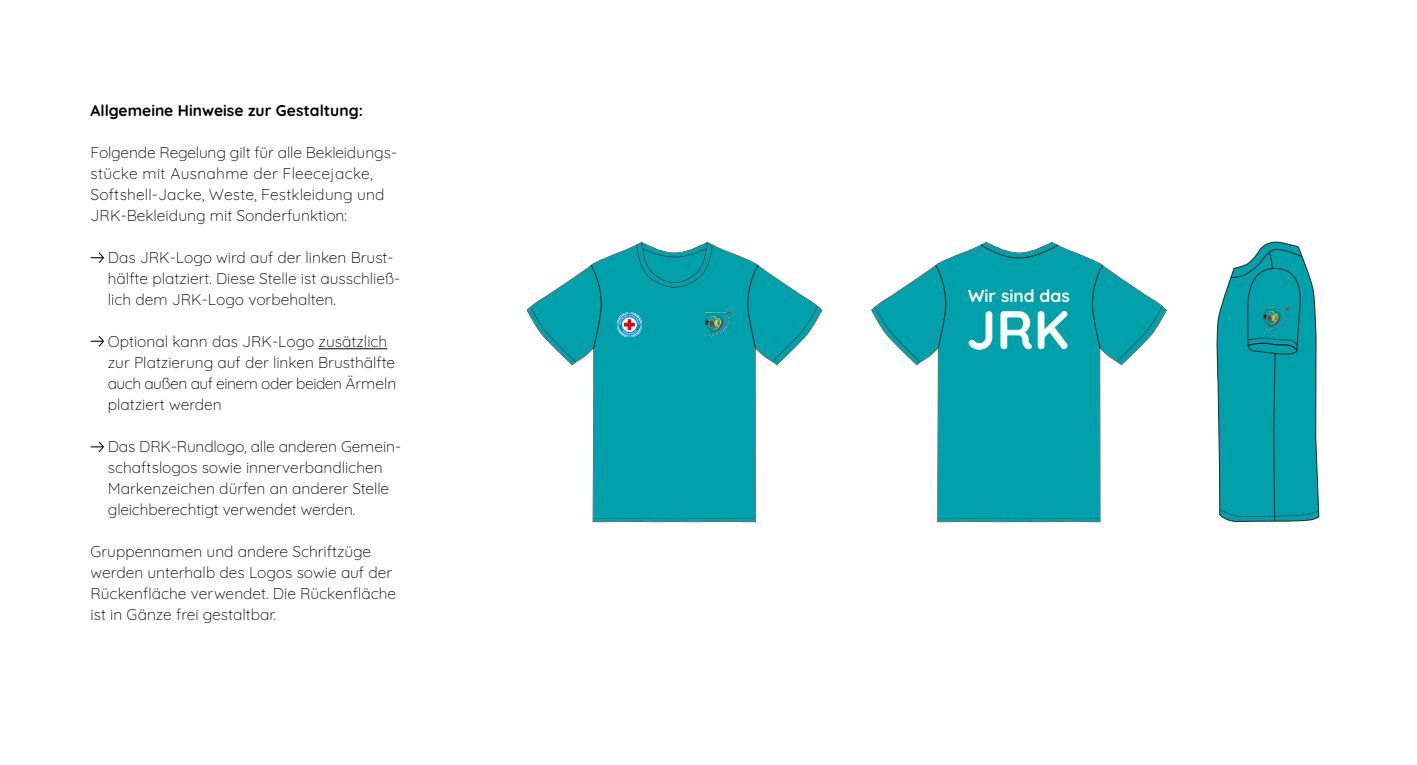
<style>
.page{position:relative;width:1417px;height:765px;background:#fff}
.page>*{position:absolute;margin:0;border:0;box-sizing:border-box;transform-origin:0 0}
.t1{font:700 54.18px "Quicksand";color:#fff}
.t2{font:700 17.34px "Quicksand";color:#fff}
.t3{font:300 15.6px/21px "Quicksand";color:#000}
.t4{font:700 15.6px "Quicksand";color:#000}
</style>
<div class="page">
<hr style="left:318px;top:348px;width:69px;height:1px;background:#000">
<svg style="left:91px;top:252px;width:13px;height:11px"></svg>
<svg style="left:91px;top:336px;width:13px;height:10px"></svg>
<svg style="left:91px;top:441px;width:13px;height:11px"></svg>
<svg style="left:526px;top:306px;width:296px;height:216px;fill:#00a1ab"></svg>
<svg style="left:593px;top:518px;width:162px;height:1px"></svg>
<svg style="left:871px;top:242px;width:295px;height:280px;fill:#00a1ab"></svg>
<svg style="left:937px;top:518px;width:162px;height:1px"></svg>
<svg style="left:875px;top:244px;width:287px;height:118px"></svg>
<svg style="left:1216px;top:241px;width:102px;height:281px;background:#1ca1aa"></svg>
<svg style="left:530px;top:242px;width:288px;height:120px"></svg>
<img style="left:1262px;top:306px;width:26px;height:26px">
<p class="t4" style="left:91px;top:98px;width:274px">Allgemeine Hinweise zur Gestaltung:</p>
<p class="t3" style="left:91px;top:140px;width:308px">Folgende Regelung gilt für alle Bekleidungs&shy;stücke mit Ausnahme der Fleecejacke, Softshell-Jacke, Weste, Festkleidung und JRK-Bekleidung mit Sonderfunktion:</p>
<p class="t3" style="left:108px;top:245px;width:294px">Das JRK-Logo wird auf der linken Brust&shy;hälfte platziert. Diese Stelle ist ausschließ&shy;lich dem JRK-Logo vorbehalten.</p>
<p class="t3" style="left:108px;top:329px;width:290px">Optional kann das JRK-Logo zusätzlich zur Platzierung auf der linken Brusthälfte auch außen auf einem oder beiden Ärmeln platziert werden</p>
<p class="t3" style="left:108px;top:434px;width:295px">Das DRK-Rundlogo, alle anderen Gemein&shy;schaftslogos sowie innerverbandlichen Markenzeichen dürfen an anderer Stelle gleichberechtigt verwendet werden.</p>
<p class="t3" style="left:91px;top:539px;width:307px">Gruppennamen und andere Schriftzüge werden unterhalb des Logos sowie auf der Rückenfläche verwendet. Die Rückenfläche ist in Gänze frei gestaltbar.</p>
<p class="t2" style="left:968px;top:282px;width:103px">Wir sind das</p>
<h1 class="t1" style="left:966px;top:288px;width:104px">JRK</h1>
</div>
